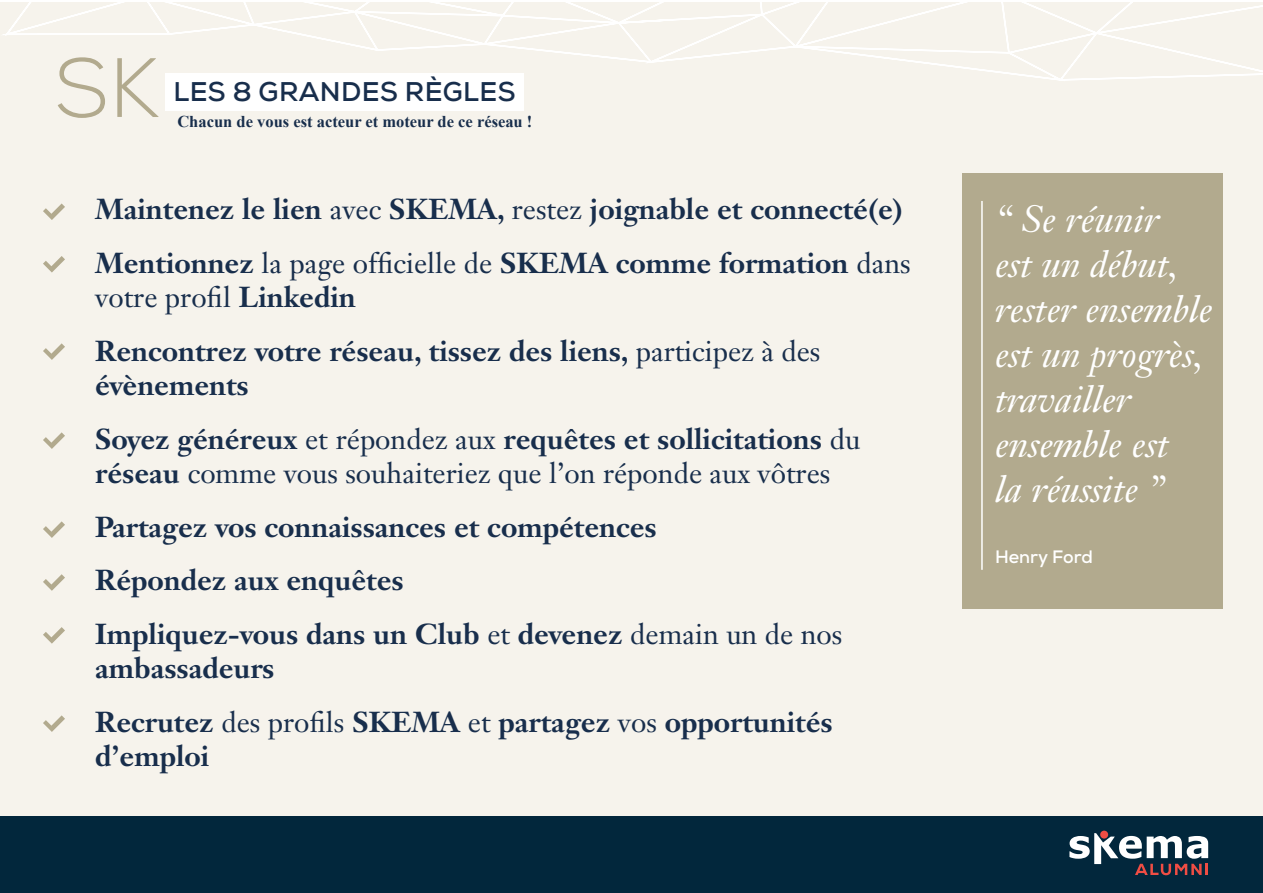
<style>
.page{position:relative;width:1263px;height:893px;background:#fff}
.page>*{position:absolute;margin:0;border:0;box-sizing:border-box;transform-origin:0 0}
.t1{font:300 84px "Nexa";color:#b2aa8e}
.t2{font:italic 37.5px/45px "Janson Text LT Std";color:#fff}
.t3{font:700 28.5px/34.2px "Janson Text LT Std";color:#182e4c}
.t4{font:28.5px/34.2px "Janson Text LT Std";color:#182e4c}
.t5{font:700 27px "Nexa";letter-spacing:.015em;color:#182e4c}
.t6{font:700 18px "Nexa";color:#fff}
.t7{font:700 16.5px "Times New Roman";color:#182e4c}
.s1{font-weight:400}
.s2{font-weight:700}
</style>
<div class="page">
<div style="left:0;top:814px;width:1263px;height:79px;background:#02273c"></div>
<div style="left:1100px;top:831px;width:8px;height:8px;background:#ef4d44;border-radius:50%"></div>
<svg style="left:1069px;top:833px;width:139px;height:42px"></svg>
<div style="left:0;top:2px;width:1263px;height:814px;background:#f6f3ec"></div>
<svg style="left:3px;top:2px;width:1260px;height:81px"></svg>
<div style="left:165px;top:73px;width:358px;height:37px;background:#fff"></div>
<svg style="left:43px;top:203px;width:22px;height:17px"></svg>
<svg style="left:43px;top:256px;width:22px;height:17px"></svg>
<svg style="left:43px;top:343px;width:22px;height:17px"></svg>
<svg style="left:43px;top:432px;width:22px;height:17px"></svg>
<svg style="left:43px;top:521px;width:22px;height:17px"></svg>
<svg style="left:43px;top:574px;width:22px;height:17px"></svg>
<svg style="left:43px;top:627px;width:22px;height:17px"></svg>
<svg style="left:43px;top:715px;width:22px;height:17px"></svg>
<div style="left:962px;top:173px;width:260px;height:435px;background:#b2aa8e"></div>
<hr style="left:981px;top:201px;width:2px;height:369px;background:#fff">
<p class="t1" style="left:54px;top:39px;width:106px">SK</p>
<p class="t5" style="left:173px;top:74px;width:344px">LES 8 GRANDES RÈGLES</p>
<p class="t7" style="left:177px;top:110px;width:356px">Chacun de vous est acteur et moteur de ce réseau !</p>
<p class="t3" style="left:95px;top:192px;width:809px">Maintenez le lien <span class="s1">avec</span> SKEMA, <span class="s1">restez</span> joignable et connecté(e)</p>
<p class="t3" style="left:95px;top:246px;width:817px">Mentionnez <span class="s1">la page officielle de</span> SKEMA comme formation <span class="s1">dans votre profil</span> Linkedin</p>
<p class="t3" style="left:95px;top:333px;width:727px">Rencontrez votre réseau, tissez des liens, <span class="s1">participez à des </span>évènements</p>
<p class="t4" style="left:95px;top:422px;width:766px"><span class="s2">Soyez généreux</span> et répondez aux <span class="s2">requêtes et sollicitations</span> du <span class="s2">réseau</span> comme vous souhaiteriez que l’on réponde aux vôtres</p>
<p class="t3" style="left:95px;top:509px;width:563px">Partagez vos connaissances et compétences</p>
<p class="t3" style="left:95px;top:563px;width:310px">Répondez aux enquêtes</p>
<p class="t3" style="left:95px;top:617px;width:749px">Impliquez-vous dans un Club <span class="s1">et</span> devenez <span class="s1">demain un de nos </span>ambassadeurs</p>
<p class="t3" style="left:95px;top:705px;width:739px">Recrutez <span class="s1">des profils</span> SKEMA <span class="s1">et</span> partagez <span class="s1">vos</span> opportunités d’emploi</p>
<p class="t2" style="left:995px;top:197px;width:219px">“ Se réunir<br>est un début, rester ensemble est un progrès, travailler ensemble est</p>
<p class="t2" style="left:995px;top:467px;width:171px">la réussite ”</p>
<p class="t6" style="left:995px;top:545px;width:99px">Henry Ford</p>
</div>
